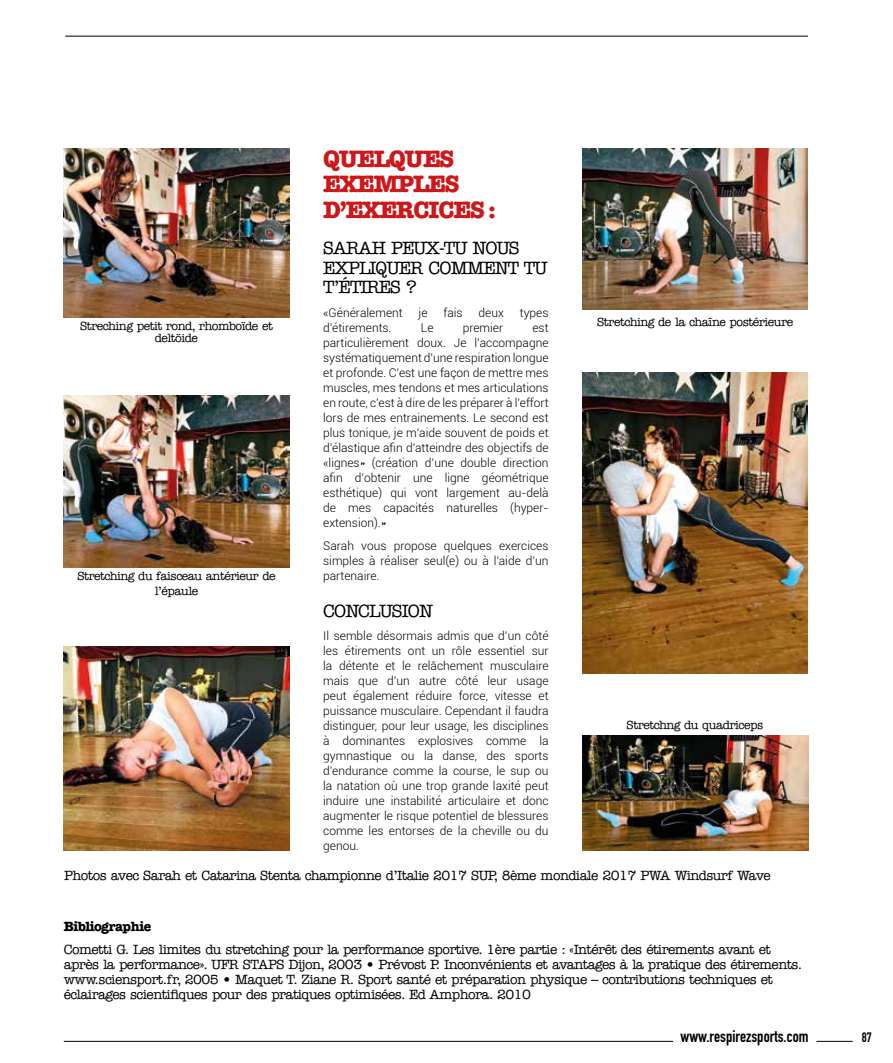
<style>
.page{position:relative;width:893px;height:1063px;background:#fff}
.page>*{position:absolute;margin:0;border:0;box-sizing:border-box;transform-origin:0 0}
.t1{font:700 24px/25.5px "American Typewriter";letter-spacing:-.05em;color:#cd171a}
.t2{font:500 18px/19.5px "American Typewriter";letter-spacing:-.05em;color:#000}
.t3{font:16.5px "DIN Engschrift";color:#000}
.t4{font:500 13.5px/15px "American Typewriter Std";letter-spacing:-.04em;color:#000}
.t5{font:700 13.5px "American Typewriter Std";letter-spacing:-.04em;color:#000}
.t6{font:13.5px "DIN Engschrift";color:#000}
.t7{font:300 12px/15px "Roboto";color:#000;text-align:justify}
.t8{font:500 12px/12px "American Typewriter Std";letter-spacing:-.04em;color:#000;text-align:center}
</style>
<div class="page">
<img style="left:583px;top:373px;width:225px;height:300px">
<img style="left:64px;top:149px;width:225px;height:168px">
<img style="left:64px;top:396px;width:225px;height:171px">
<img style="left:583px;top:149px;width:225px;height:160px">
<img style="left:582px;top:736px;width:226px;height:114px">
<img style="left:64px;top:646px;width:225px;height:204px">
<hr style="left:64px;top:1041px;width:609px;height:1px;background:#000">
<hr style="left:816px;top:1041px;width:37px;height:1px;background:#000">
<hr style="left:65px;top:36px;width:743px;height:1px;background:#000">
<p class="t8" style="left:80px;top:320px;width:194px">Streching petit rond, rhomboïde et deltöide</p>
<p class="t8" style="left:77px;top:569px;width:200px;line-height:15px">Stretching du faisceau antérieur de l’épaule</p>
<h1 class="t1" style="left:323px;top:146px;width:174px">QUELQUES<br>EXEMPLES<br>D’EXERCICES :</h1>
<h2 class="t2" style="left:323px;top:239px;width:226px">SARAH PEUX-TU NOUS<br>EXPLIQUER COMMENT TU<br>T’ÉTIRES ?</h2>
<p class="t7" style="left:323px;top:305px;width:81px">«Généralement</p>
<p class="t7" style="left:419px;top:305px;width:11px">je</p>
<p class="t7" style="left:443px;top:305px;width:21px">fais</p>
<p class="t7" style="left:479px;top:305px;width:27px">deux</p>
<p class="t7" style="left:520px;top:305px;width:30px">types</p>
<p class="t7" style="left:323px;top:320px;width:70px">d’étirements.</p>
<p class="t7" style="left:421px;top:320px;width:14px">Le</p>
<p class="t7" style="left:463px;top:320px;width:42px">premier</p>
<p class="t7" style="left:323px;top:320px;width:227px;text-indent:209px">est particulièrement doux. Je l’accompagne systématiquement d’une respiration longue et profonde. C’est une façon de mettre mes muscles, mes tendons et mes articulations en route, c’est à dire de les préparer à l’effort lors de mes entrainements. Le second est plus tonique, je m’aide souvent de poids et d’élastique afin d’atteindre des objectifs de «lignes» (création d’une double direction afin d’obtenir une ligne géométrique esthétique) qui vont largement au-delà de mes capacités naturelles (hyper&shy;extension).»</p>
<p class="t7" style="left:323px;top:538px;width:227px">Sarah vous propose quelques exercices simples à réaliser seul(e) ou à l’aide d’un partenaire.</p>
<h2 class="t2" style="left:323px;top:601px;width:111px">CONCLUSION</h2>
<p class="t7" style="left:323px;top:628px;width:227px">Il semble désormais admis que d’un côté les étirements ont un rôle essentiel sur la détente et le relâchement musculaire mais que d’un autre côté leur usage peut également réduire force, vitesse et puissance musculaire. Cependant il faudra distinguer, pour leur usage, les disciplines à dominantes explosives comme la gymnastique ou la danse, des sports d’endurance comme la course, le sup ou la natation où une trop grande laxité peut induire une instabilité articulaire et donc augmenter le risque potentiel de blessures comme les entorses de la cheville ou du genou.</p>
<p class="t8" style="left:597px;top:316px;width:197px">Stretching de la chaîne postérieure</p>
<p class="t8" style="left:627px;top:719px;width:138px">Stretchng du quadriceps</p>
<p class="t4" style="left:64px;top:868px;width:708px">Photos avec Sarah et Catarina Stenta championne d’Italie 2017 SUP, 8ème mondiale 2017 PWA Windsurf Wave</p>
<p class="t5" style="left:64px;top:918px;width:89px">Bibliographie</p>
<p class="t4" style="left:64px;top:942px;width:740px">Cometti G. Les limites du stretching pour la performance sportive. 1ère partie : «Intérêt des étirements avant et après la performance». UFR STAPS Dijon, 2003 • Prévost P. Inconvénients et avantages à la pratique des étirements. www.sciensport.fr, 2005 • Maquet T. Ziane R. Sport santé et préparation physique – contributions techniques et éclairages scientifiques pour des pratiques optimisées. Ed Amphora. 2010</p>
<h3 class="t3" style="left:681px;top:1026px;width:130px">www.respirezsports.com</h3>
<p class="t6" style="left:862px;top:1029px;width:12px">87</p>
</div>
